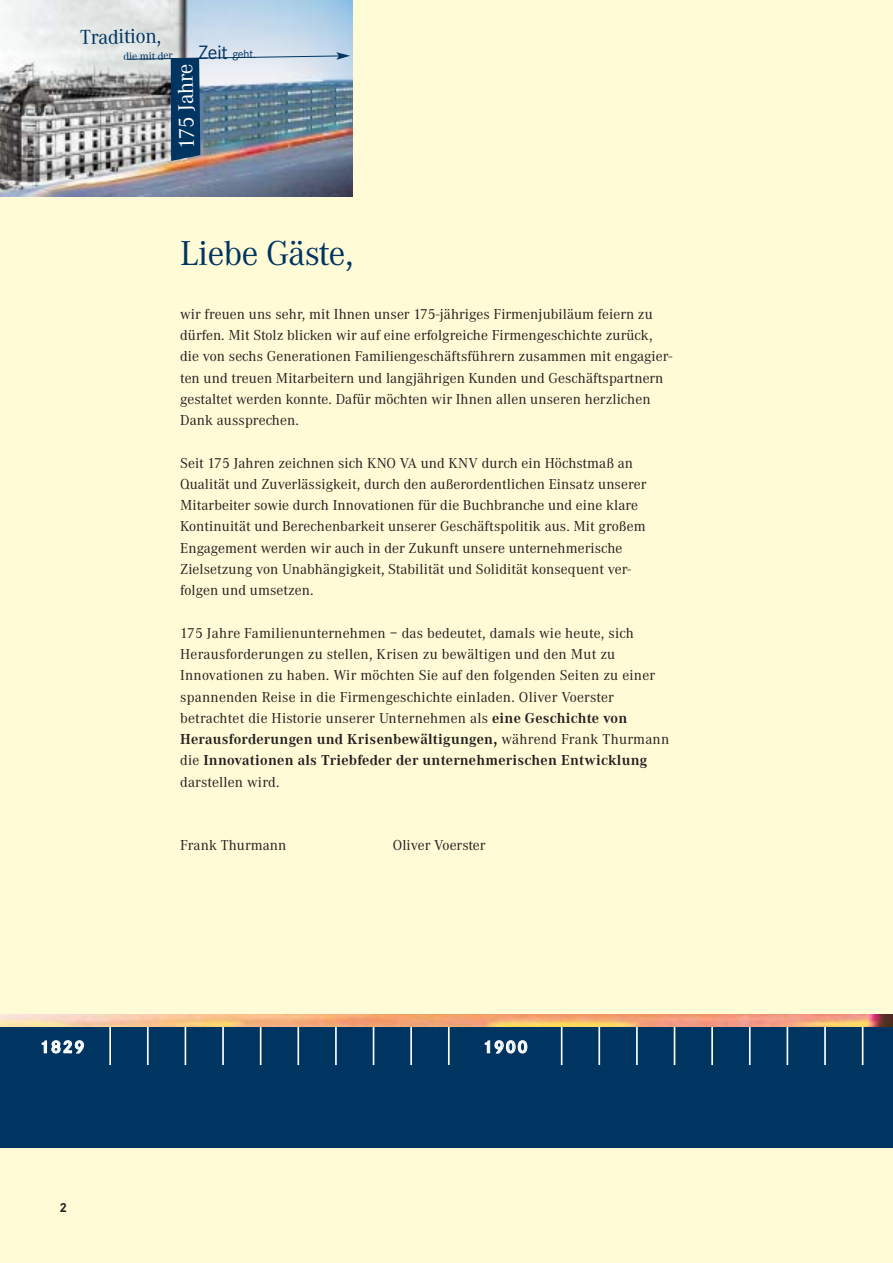
<style>
.page{position:relative;width:893px;height:1263px;background:#fff}
.page>*{position:absolute;margin:0;border:0;box-sizing:border-box;transform-origin:0 0}
.t1{font:36px "Corporate A";letter-spacing:-.01em;color:#003461}
.t2{font:22.5px "Corporate A";color:#fff}
.t3{font:21px "Corporate A";color:#003461}
.t4{font:19.95px "Corporate S";color:#003461}
.t5{font:700 18.3px "Corporate S";letter-spacing:.07em;color:#fff}
.t6{font:15px/21.3px "Corporate A";letter-spacing:.005em;color:#231f1f}
.t7{font:700 13.5px "Corporate S";color:#231f1f}
.t8{font:11.4px "Corporate A";color:#003461}
.s1{font-size:12px}
.s2{font-family:"Corporate A";font-size:12px}
.s3{font-weight:700}
</style>
<div class="page">
<div style="left:0;top:0;width:892px;height:1263px;background:#fffbd6"></div>
<div style="left:0;top:1015px;width:892px;height:133px;background:#003461"></div>
<hr style="left:109px;top:1025px;width:2px;height:40px;background:#fff">
<hr style="left:147px;top:1025px;width:2px;height:40px;background:#fff">
<hr style="left:184px;top:1025px;width:2px;height:40px;background:#fff">
<hr style="left:222px;top:1025px;width:2px;height:40px;background:#fff">
<hr style="left:260px;top:1025px;width:1px;height:40px;background:#fff">
<hr style="left:297px;top:1025px;width:2px;height:40px;background:#fff">
<hr style="left:335px;top:1025px;width:2px;height:40px;background:#fff">
<hr style="left:373px;top:1025px;width:1px;height:40px;background:#fff">
<hr style="left:410px;top:1025px;width:2px;height:40px;background:#fff">
<hr style="left:448px;top:1025px;width:1px;height:40px;background:#fff">
<hr style="left:561px;top:1025px;width:1px;height:40px;background:#fff">
<hr style="left:598px;top:1025px;width:2px;height:40px;background:#fff">
<hr style="left:636px;top:1025px;width:1px;height:40px;background:#fff">
<hr style="left:673px;top:1025px;width:2px;height:40px;background:#fff">
<hr style="left:711px;top:1025px;width:2px;height:40px;background:#fff">
<hr style="left:749px;top:1025px;width:1px;height:40px;background:#fff">
<hr style="left:786px;top:1025px;width:2px;height:40px;background:#fff">
<hr style="left:824px;top:1025px;width:1px;height:40px;background:#fff">
<hr style="left:861px;top:1025px;width:2px;height:40px;background:#fff">
<img style="left:0;top:1014px;width:892px;height:12px">
<img style="left:0;top:0;width:352px;height:197px">
<img style="left:127px;top:52px;width:223px;height:109px">
<h3 class="t3" style="left:80px;top:30px;width:83px;rotate:-1deg">Tradition,</h3>
<p class="t8" style="left:123px;top:53px;width:51px;rotate:-1deg">die mit der</p>
<h3 class="t4" style="left:198px;top:46px;width:59px;rotate:-1deg">Zeit <span class="s1">geht</span><span class="s2">.</span></h3>
<h2 class="t2" style="left:179px;top:149px;width:86px;rotate:-91deg">175 Jahre</h2>
<h1 class="t1" style="left:180px;top:241px;width:175px">Liebe Gäste,</h1>
<p class="t6" style="left:180px;top:305px;width:494px">wir freuen uns sehr, mit Ihnen unser 175-jähriges Firmenjubiläum feiern zu dürfen. Mit Stolz blicken wir auf eine erfolgreiche Firmengeschichte zurück, die von sechs Generationen Familiengeschäftsführern zusammen mit engagier&shy;ten und treuen Mitarbeitern und langjährigen Kunden und Geschäftspartnern gestaltet werden konnte. Dafür möchten wir Ihnen allen unseren herzlichen Dank aussprechen.</p>
<p class="t6" style="left:180px;top:454px;width:468px">Seit 175 Jahren zeichnen sich KNO VA und KNV durch ein Höchstmaß an Qualität und Zuverlässigkeit, durch den außerordentlichen Einsatz unserer Mitarbeiter sowie durch Innovationen für die Buchbranche und eine klare Kontinuität und Berechenbarkeit unserer Geschäftspolitik aus. Mit großem Engagement werden wir auch in der Zukunft unsere unternehmerische Zielsetzung von Unabhängigkeit, Stabilität und Solidität konsequent ver&shy;folgen und umsetzen.</p>
<p class="t6" style="left:180px;top:624px;width:490px">175 Jahre Familienunternehmen – das bedeutet, damals wie heute, sich Herausforderungen zu stellen, Krisen zu bewältigen und den Mut zu Innovationen zu haben. Wir möchten Sie auf den folgenden Seiten zu einer spannenden Reise in die Firmengeschichte einladen. Oliver Voerster betrachtet die Historie unserer Unternehmen als <span class="s3">eine Geschichte von Herausforderungen und Krisenbewältigungen,</span> während Frank Thurmann die <span class="s3">Innovationen als Triebfeder der unternehmerischen Entwicklung </span>darstellen wird.</p>
<p class="t6" style="left:180px;top:837px;width:108px">Frank Thurmann</p>
<p class="t6" style="left:393px;top:837px;width:94px">Oliver Voerster</p>
<p class="t5" style="left:39px;top:1041px;width:47px">1829</p>
<p class="t5" style="left:482px;top:1041px;width:47px">1900</p>
<p class="t7" style="left:60px;top:1203px;width:9px">2</p>
</div>
